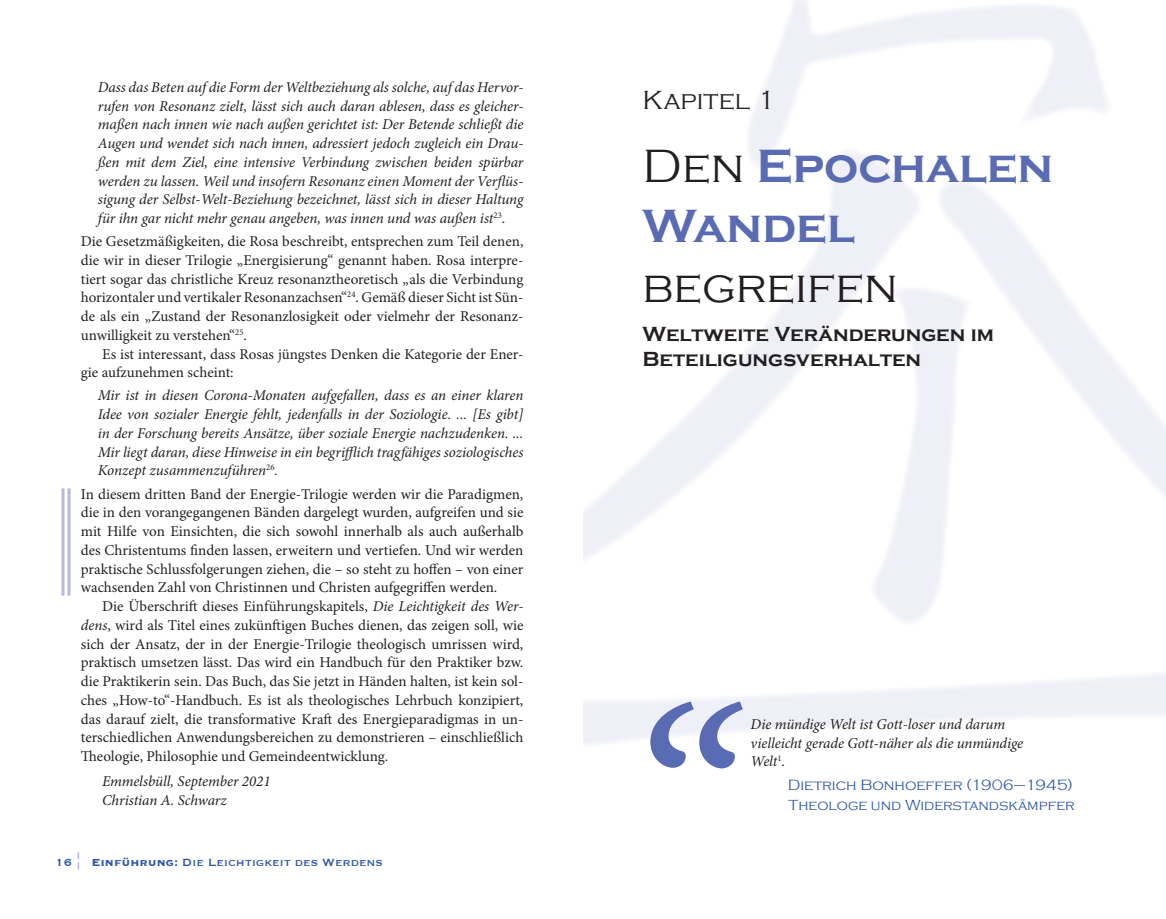
<style>
.page{position:relative;width:1166px;height:919px;background:#fff}
.page>*{position:absolute;margin:0;border:0;box-sizing:border-box;transform-origin:0 0}
.t1{font:italic 289.5px "Minion Pro";color:#586bb3}
.t2{font:700 48px/60px "Copperplate Gothic";color:#586bb3}
.t3{font:300 48px "Copperplate Gothic";color:#231f20}
.t4{font:300 27px "Copperplate Gothic";color:#231f20}
.t5{font:700 21px/25.5px "Copperplate Gothic";color:#231f20}
.t6{font:300 15.3px "Copperplate Gothic";color:#2e55a4}
.t7{font:15px/18.8px "Minion Pro";color:#231f20;text-align:justify}
.t8{font:italic 15px/18.8px "Minion Pro";letter-spacing:-.005em;color:#231f20}
.t9{font:300 15px "Copperplate Gothic";color:#2e55a4}
.t10{font:13.5px "Copperplate";color:#2e55a4}
.s1{font-style:normal}
.s2{font-style:italic}
.s3{font-weight:300;font-size:21px;color:#b6b9dc}
.s4{font-weight:700}
.s5{font-weight:300;color:#231f20}
</style>
<div class="page">
<hr style="left:67px;top:488px;width:3px;height:107px;background:#b6b9dc">
<hr style="left:61px;top:488px;width:3px;height:107px;background:#b6b9dc">
<p class="t8" style="left:98px;top:78px;width:427px;text-align:justify">Dass das Beten auf die Form der Weltbeziehung als solche, auf das Hervor&shy;rufen von Resonanz zielt, lässt sich auch daran ablesen, dass es gleicher&shy;maßen nach innen wie nach außen gerichtet ist: Der Betende schließt die Augen und wendet sich nach innen, adressiert jedoch zugleich ein Drau&shy;ßen mit dem Ziel, eine intensive Verbindung zwischen beiden spürbar werden zu lassen. Weil und insofern Resonanz einen Moment der Verflüs&shy;sigung der Selbst-Welt-Beziehung bezeichnet, lässt sich in dieser Haltung für ihn gar nicht mehr genau angeben, was innen und was außen ist<sup>23</sup><span class="s1">.</span></p>
<p class="t7" style="left:81px;top:232px;width:444px">Die Gesetzmäßigkeiten, die Rosa beschreibt, entsprechen zum Teil denen, die wir in dieser Trilogie „Energisierung“ genannt haben. Rosa interpre&shy;tiert sogar das christliche Kreuz resonanztheoretisch „als die Verbindung horizontaler und vertikaler Resonanzachsen“<sup>24</sup>. Gemäß dieser Sicht ist Sün&shy;de als ein „Zustand der Resonanzlosigkeit oder vielmehr der Resonanz&shy;unwilligkeit zu verstehen“<sup>25</sup>.</p>
<p class="t7" style="left:81px;top:344px;width:444px;text-indent:21px">Es ist interessant, dass Rosas jüngstes Denken die Kategorie der Ener&shy;gie aufzunehmen scheint:</p>
<p class="t8" style="left:98px;top:386px;width:427px;text-align:justify">Mir ist in diesen Corona-Monaten aufgefallen, dass es an einer klaren Idee von sozialer Energie fehlt, jedenfalls in der Soziologie. ... [Es gibt] in der Forschung bereits Ansätze, über soziale Energie nachzudenken. ...<br>Mir liegt daran, diese Hinweise in ein begrifflich tragfähiges soziologisches Konzept zusammenzuführen<sup>26</sup>.</p>
<p class="t7" style="left:81px;top:484px;width:444px">In diesem dritten Band der Energie-Trilogie werden wir die Paradigmen, die in den vorangegangenen Bänden dargelegt wurden, aufgreifen und sie mit Hilfe von Einsichten, die sich sowohl innerhalb als auch außerhalb des Christentums finden lassen, erweitern und vertiefen. Und wir werden praktische Schlussfolgerungen ziehen, die – so steht zu hoffen – von einer wachsenden Zahl von Christinnen und Christen aufgegriffen werden.</p>
<p class="t7" style="left:81px;top:597px;width:444px;text-indent:21px">Die Überschrift dieses Einführungskapitels, <span class="s2">Die Leichtigkeit des Wer&shy;dens</span>, wird als Titel eines zukünftigen Buches dienen, das zeigen soll, wie sich der Ansatz, der in der Energie-Trilogie theologisch umrissen wird, praktisch umsetzen lässt. Das wird ein Handbuch für den Praktiker bzw. die Praktikerin sein. Das Buch, das Sie jetzt in Händen halten, ist kein sol&shy;ches „How-to“-Handbuch. Es ist als theologisches Lehrbuch konzipiert, das darauf zielt, die transformative Kraft des Energieparadigmas in un&shy;terschiedlichen Anwendungsbereichen zu demonstrieren – einschließlich Theologie, Philosophie und Gemeindeentwicklung.</p>
<p class="t8" style="left:102px;top:772px;width:170px">Emmelsbüll, September 2021<br>Christian A. Schwarz</p>
<p class="t10" style="left:56px;top:853px;width:329px">16 <span class="s3">¦</span> <span class="s4">Einführung:</span> Die Leichtigkeit des Werdens</p>
<h3 class="t4" style="left:642px;top:86px;width:135px">Kapitel 1</h3>
<h2 class="t2" style="left:642px;top:137px;width:412px"><span class="s5">Den</span> Epochalen<br>Wandel</h2>
<h2 class="t3" style="left:642px;top:260px;width:256px">begreifen</h2>
<h3 class="t5" style="left:642px;top:321px;width:353px">Weltweite Veränderungen im<br>Beteiligungsverhalten</h3>
<h1 class="t1" style="left:617px;top:618px;width:113px">“</h1>
<p class="t8" style="left:750px;top:714px;width:274px">Die mündige Welt ist Gott-loser und darum vielleicht gerade Gott-näher als die unmündige<br>Welt<sup>1</sup><span class="s1">.</span></p>
<p class="t6" style="left:787px;top:777px;width:286px">Dietrich Bonhoeffer (1906–1945)</p>
<p class="t9" style="left:788px;top:797px;width:287px">Theologe und Widerstandskämpfer</p>
</div>
